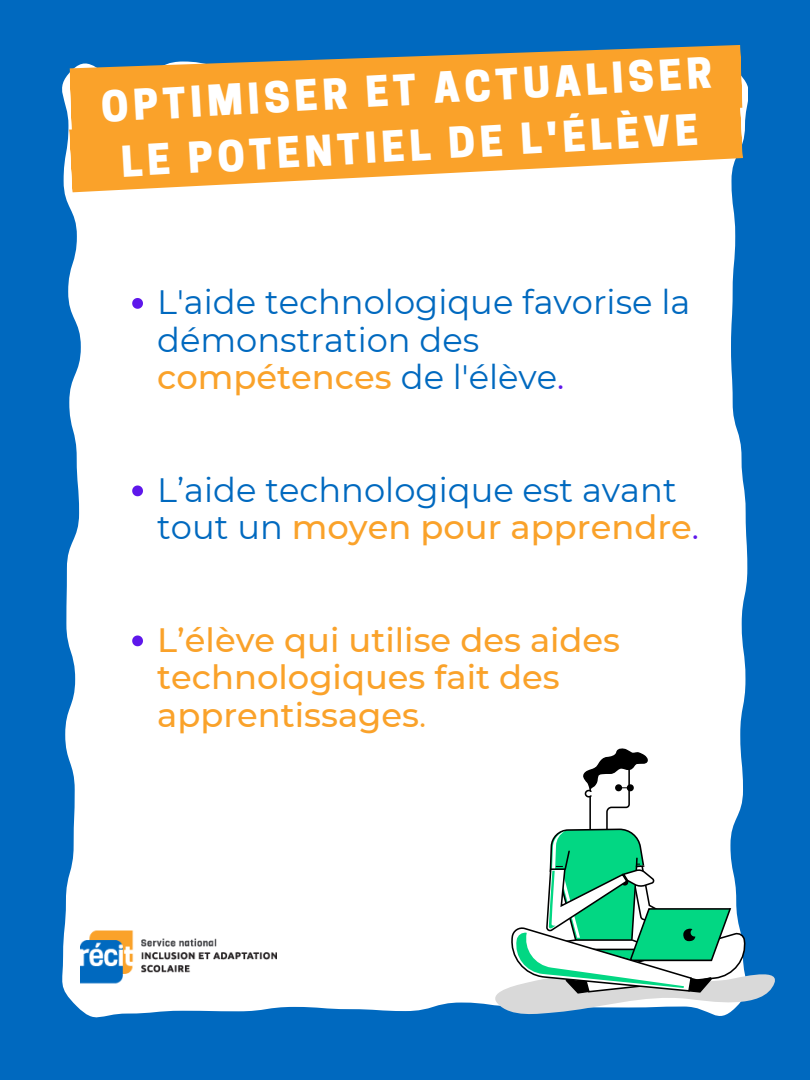
<style>
.page{position:relative;width:810px;height:1080px;background:#0069bf}
.page>*{position:absolute;margin:0;border:0;box-sizing:border-box;transform-origin:0 0}
.t1{font:800 40px/55.8px "Cooper Hewitt";color:#fff;text-align:center}
.t2{font:33.75px/37.5px "Montserrat";color:#0069bf}
.t3{font:500 33.75px/37.5px "Montserrat";color:#faa22a}
.s1{font-weight:500;color:#faa22a}
.s2{color:#5e17eb}
.s3{font-weight:400}
</style>
<div class="page">
<div style="left:63px;top:73px;width:685px;height:945px;background:#fff"></div>
<svg style="left:132px;top:298px;width:11px;height:11px"></svg>
<svg style="left:132px;top:485px;width:11px;height:11px"></svg>
<svg style="left:132px;top:635px;width:11px;height:11px"></svg>
<svg style="left:69px;top:45px;width:674px;height:50px;fill:#faa22a"></svg>
<svg style="left:69px;top:95px;width:674px;height:97px;fill:#faa22a"></svg>
<svg style="left:486px;top:748px;width:289px;height:270px"></svg>
<img style="left:81px;top:914px;width:196px;height:85px">
<p class="t1" style="left:100px;top:83px;width:613px;rotate:-3deg">OPTIMISER ET ACTUALISER<br>LE POTENTIEL DE L'ÉLÈVE</p>
<p class="t2" style="left:157px;top:284px;width:535px">L'aide technologique favorise la démonstration des <span class="s1">compétences</span> de l'élève<span class="s2">.</span></p>
<p class="t2" style="left:157px;top:471px;width:543px">L’aide technologique est avant tout un <span class="s1">moyen pour apprendre</span><span class="s2">.</span></p>
<p class="t3" style="left:157px;top:621px;width:464px">L’élève qui utilise des aides technologiques fait des apprentissages<span class="s3">.</span></p>
</div>
